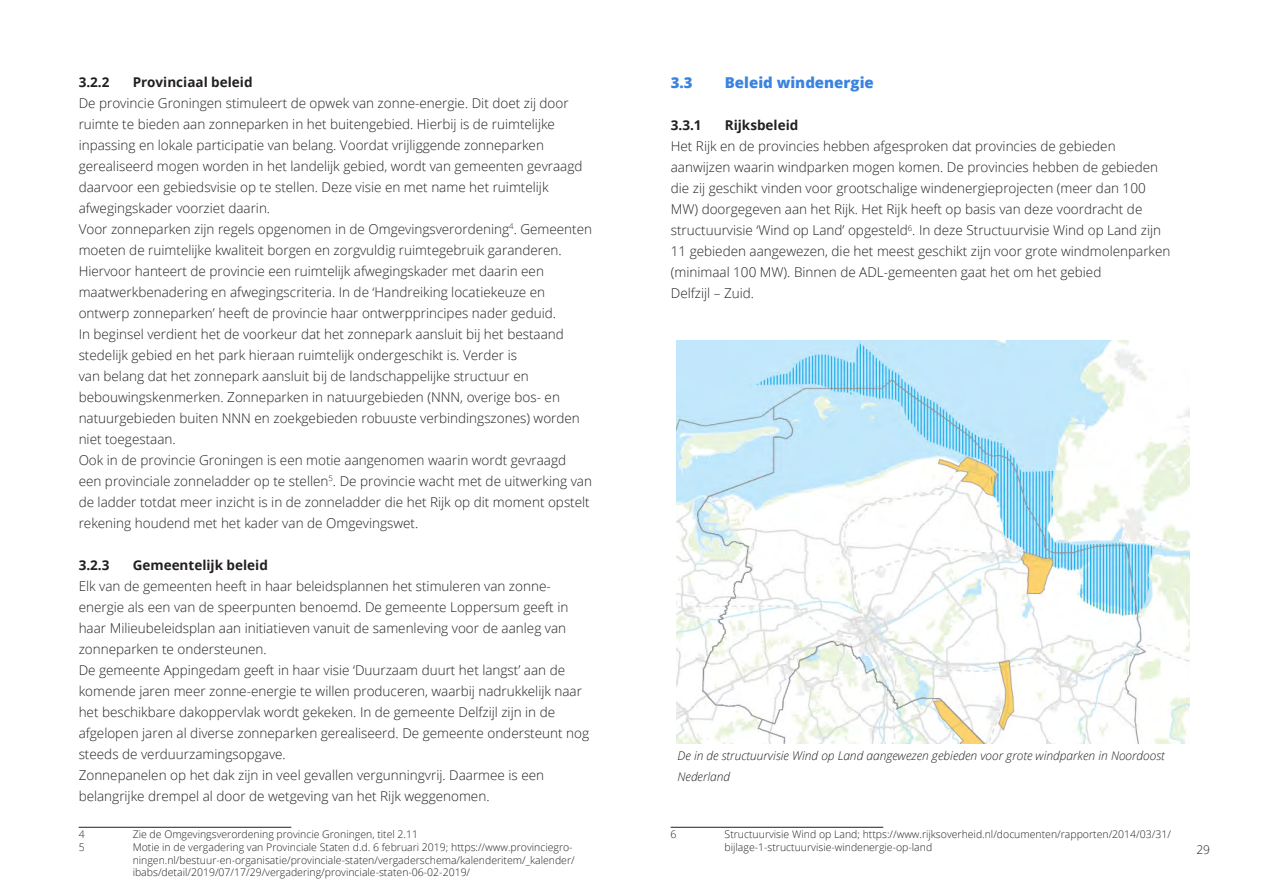
<style>
.page{position:relative;width:1263px;height:893px;background:#fff}
.page>*{position:absolute;margin:0;border:0;box-sizing:border-box;transform-origin:0 0}
.t1{font:800 15px "Open Sans";color:#3a84df}
.t2{font:300 13.5px/21px "Open Sans";color:#231f20}
.t3{font:700 13.5px "Open Sans";color:#231f20}
.t4{font:italic 300 12px/21px "Open Sans";color:#231f20}
.t5{font:300 12px "Open Sans";color:#231f20}
.t6{font:300 10.5px "Open Sans";color:#231f20}
</style>
<div class="page">
<img style="left:676px;top:340px;width:514px;height:404px">
<hr style="left:671px;top:827px;width:212px;height:1px;background:#231f20">
<hr style="left:79px;top:827px;width:212px;height:1px;background:#231f20">
<p class="t3" style="left:79px;top:72px;width:32px">3.2.2</p>
<p class="t3" style="left:133px;top:72px;width:121px">Provinciaal beleid</p>
<p class="t2" style="left:79px;top:92px;width:505px">De provincie Groningen stimuleert de opwek van zonne-energie. Dit doet zij door ruimte te bieden aan zonneparken in het buitengebied. Hierbij is de ruimtelijke inpassing en lokale participatie van belang. Voordat vrijliggende zonneparken gerealiseerd mogen worden in het landelijk gebied, wordt van gemeenten gevraagd daarvoor een gebiedsvisie op te stellen. Deze visie en met name het ruimtelijk afwegingskader voorziet daarin.</p>
<p class="t2" style="left:79px;top:218px;width:515px">Voor zonneparken zijn regels opgenomen in de Omgevingsverordening<sup>4</sup>. Gemeenten moeten de ruimtelijke kwaliteit borgen en zorgvuldig ruimtegebruik garanderen.<br>Hiervoor hanteert de provincie een ruimtelijk afwegingskader met daarin een maatwerkbenadering en afwegingscriteria. In de ‘Handreiking locatiekeuze en ontwerp zonneparken’ heeft de provincie haar ontwerpprincipes nader geduid.</p>
<p class="t2" style="left:79px;top:323px;width:503px">In beginsel verdient het de voorkeur dat het zonnepark aansluit bij het bestaand stedelijk gebied en het park hieraan ruimtelijk ondergeschikt is. Verder is<br>van belang dat het zonnepark aansluit bij de landschappelijke structuur en bebouwingskenmerken. Zonneparken in natuurgebieden (NNN, overige bos- en natuurgebieden buiten NNN en zoekgebieden robuuste verbindingszones) worden niet toegestaan.</p>
<p class="t2" style="left:79px;top:449px;width:515px">Ook in de provincie Groningen is een motie aangenomen waarin wordt gevraagd een provinciale zonneladder op te stellen<sup>5</sup>. De provincie wacht met de uitwerking van de ladder totdat meer inzicht is in de zonneladder die het Rijk op dit moment opstelt rekening houdend met het kader van de Omgevingswet.</p>
<p class="t3" style="left:79px;top:555px;width:32px">3.2.3</p>
<p class="t3" style="left:133px;top:555px;width:137px">Gemeentelijk beleid</p>
<p class="t2" style="left:79px;top:575px;width:491px">Elk van de gemeenten heeft in haar beleidsplannen het stimuleren van zonne&shy;energie als een van de speerpunten benoemd. De gemeente Loppersum geeft in haar Milieubeleidsplan aan initiatieven vanuit de samenleving voor de aanleg van zonneparken te ondersteunen.</p>
<p class="t2" style="left:79px;top:659px;width:512px">De gemeente Appingedam geeft in haar visie ‘Duurzaam duurt het langst’ aan de komende jaren meer zonne-energie te willen produceren, waarbij nadrukkelijk naar het beschikbare dakoppervlak wordt gekeken. In de gemeente Delfzijl zijn in de afgelopen jaren al diverse zonneparken gerealiseerd. De gemeente ondersteunt nog steeds de verduurzamingsopgave.</p>
<p class="t2" style="left:79px;top:764px;width:467px">Zonnepanelen op het dak zijn in veel gevallen vergunningvrij. Daarmee is een belangrijke drempel al door de wetgeving van het Rijk weggenomen.</p>
<p class="t6" style="left:79px;top:827px;width:7px">4</p>
<p class="t6" style="left:133px;top:827px;width:287px">Zie de Omgevingsverordening provincie Groningen, titel 2.11</p>
<p class="t6" style="left:79px;top:840px;width:7px">5</p>
<p class="t6" style="left:133px;top:840px;width:441px">Motie in de vergadering van Provinciale Staten d.d. 6 februari 2019; https://www.provinciegro-</p>
<p class="t6" style="left:133px;top:852px;width:444px">ningen.nl/bestuur-en-organisatie/provinciale-staten/vergaderschema/kalenderitem/_kalender/</p>
<p class="t6" style="left:133px;top:865px;width:339px">ibabs/detail/2019/07/17/29/vergadering/provinciale-staten-06-02-2019/</p>
<p class="t1" style="left:671px;top:71px;width:23px">3.3</p>
<p class="t1" style="left:725px;top:71px;width:150px">Beleid windenergie</p>
<p class="t3" style="left:671px;top:116px;width:32px">3.3.1</p>
<p class="t3" style="left:725px;top:116px;width:75px">Rijksbeleid</p>
<p class="t2" style="left:671px;top:135px;width:492px">Het Rijk en de provincies hebben afgesproken dat provincies de gebieden aanwijzen waarin windparken mogen komen. De provincies hebben de gebieden die zij geschikt vinden voor grootschalige windenergieprojecten (meer dan 100<br>MW) doorgegeven aan het Rijk. Het Rijk heeft op basis van deze voordracht de structuurvisie ‘Wind op Land’ opgesteld<sup>6</sup>. In deze Structuurvisie Wind op Land zijn</p>
<p class="t2" style="left:671px;top:240px;width:501px">11 gebieden aangewezen, die het meest geschikt zijn voor grote windmolenparken (minimaal 100 MW). Binnen de ADL-gemeenten gaat het om het gebied<br>Delfzijl – Zuid.</p>
<p class="t4" style="left:677px;top:745px;width:489px">De in de structuurvisie Wind op Land aangewezen gebieden voor grote windparken in Noordoost<br>Nederland</p>
<p class="t6" style="left:671px;top:827px;width:7px">6</p>
<p class="t6" style="left:725px;top:827px;width:448px">Structuurvisie Wind op Land; https://www.rijksoverheid.nl/documenten/rapporten/2014/03/31/</p>
<p class="t6" style="left:725px;top:840px;width:209px">bijlage-1-structuurvisie-windenergie-op-land</p>
<p class="t5" style="left:1196px;top:842px;width:15px">29</p>
</div>
